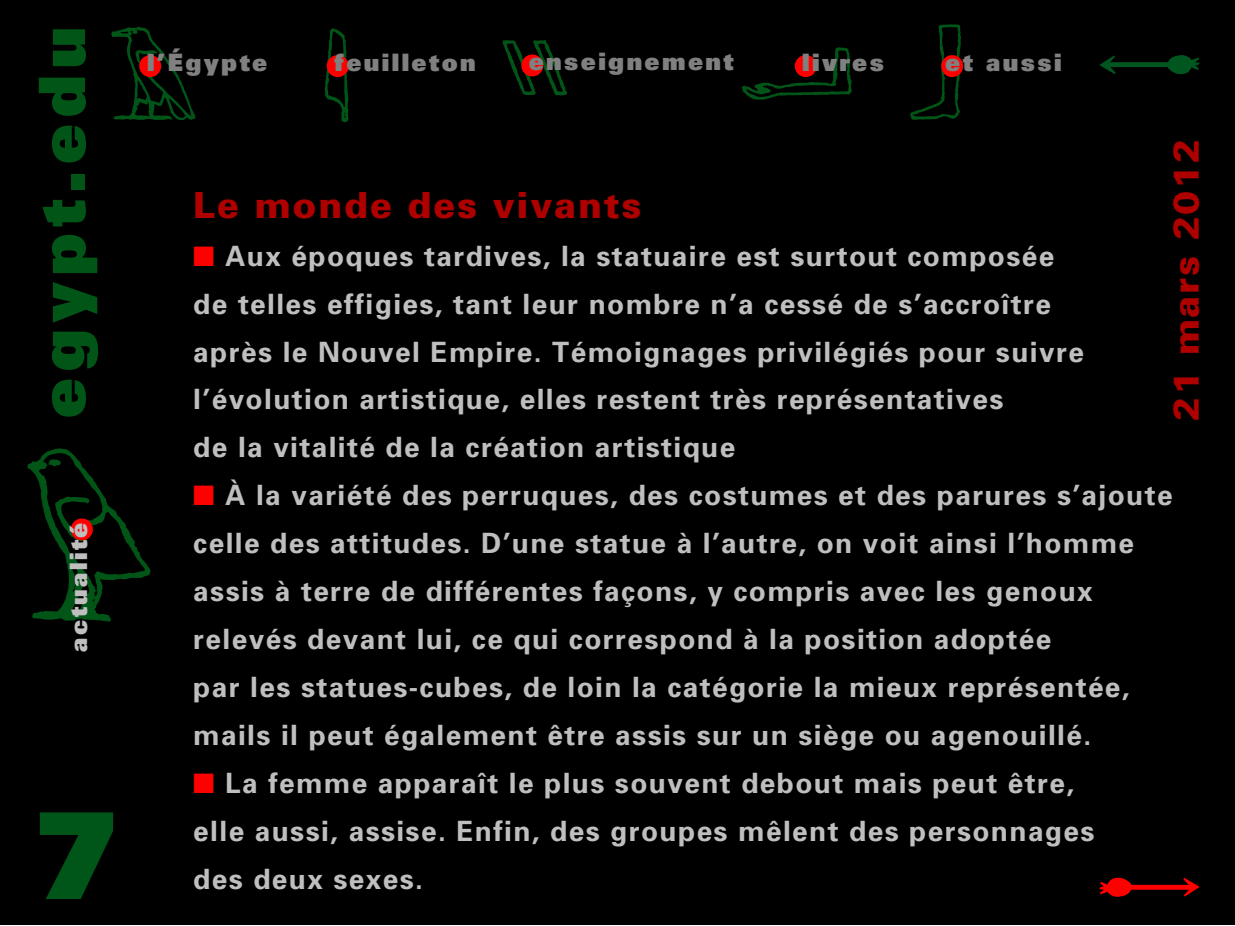
<style>
.page{position:relative;width:1235px;height:926px;background:#fff}
.page>*{position:absolute;margin:0;border:0;box-sizing:border-box;transform-origin:0 0}
.t1{font:900 120px "Univers";color:#005618}
.t2{font:900 64px "Univers";letter-spacing:.1em;color:#005517}
.t3{font:900 36px "Univers";letter-spacing:.05em;color:#af0000}
.t4{font:700 28px/48px "Univers";letter-spacing:.05em;color:#bfbfbf}
.t5{font:900 24px "Univers";letter-spacing:.1em;color:#808080}
.t6{font:900 24px "Univers";letter-spacing:.1em;color:#bfbfbf}
.s1{color:#f00}
</style>
<div class="page">
<div style="left:1px;top:0;width:1234px;height:925px;background:#000"></div>
<svg style="left:111px;top:26px;width:84px;height:94px"></svg>
<svg style="left:324px;top:28px;width:24px;height:94px"></svg>
<div style="left:139px;top:55px;width:22px;height:22px;background:#f00;border-radius:50%"></div>
<div style="left:327px;top:55px;width:22px;height:22px;background:#f00;border-radius:50%"></div>
<svg style="left:742px;top:47px;width:110px;height:53px"></svg>
<div style="left:795px;top:55px;width:21px;height:22px;background:#f00;border-radius:50%"></div>
<svg style="left:910px;top:24px;width:51px;height:96px"></svg>
<div style="left:941px;top:55px;width:22px;height:22px;background:#f00;border-radius:50%"></div>
<svg style="left:502px;top:40px;width:65px;height:56px"></svg>
<div style="left:521px;top:55px;width:22px;height:21px;background:#f00;border-radius:50%"></div>
<svg style="left:28px;top:448px;width:123px;height:174px"></svg>
<div style="left:71px;top:518px;width:22px;height:22px;background:#f00;border-radius:50%"></div>
<svg style="left:1099px;top:55px;width:100px;height:19px"></svg>
<svg style="left:1099px;top:878px;width:100px;height:19px"></svg>
<h2 class="t2" style="left:20px;top:418px;width:393px;rotate:-90deg">egypt.edu</h2>
<p class="t6" style="left:63px;top:652px;width:130px;rotate:-90deg">actualité</p>
<h1 class="t1" style="left:35px;top:777px;width:86px">7</h1>
<p class="t5" style="left:147px;top:47px;width:122px">l’Égypte</p>
<p class="t5" style="left:335px;top:47px;width:143px">feuilleton</p>
<p class="t5" style="left:529px;top:46px;width:207px">enseignement</p>
<p class="t5" style="left:802px;top:47px;width:83px">livres</p>
<p class="t5" style="left:945px;top:47px;width:118px">et aussi</p>
<p class="t3" style="left:1163px;top:421px;width:283px;rotate:-90deg">21 mars 2012</p>
<p class="t3" style="left:193px;top:182px;width:450px">Le monde des vivants</p>
<p class="t4" style="left:193px;top:232px;width:892px"><span class="s1">■</span> Aux époques tardives, la statuaire est surtout composée de telles effigies, tant leur nombre n’a cessé de s’accroître après le Nouvel Empire. Témoignages privilégiés pour suivre l’évolution artistique, elles restent très représentatives<br>de la vitalité de la création artistique</p>
<p class="t4" style="left:193px;top:472px;width:981px"><span class="s1">■</span> À la variété des perruques, des costumes et des parures s’ajoute celle des attitudes. D’une statue à l’autre, on voit ainsi l’homme assis à terre de différentes façons, y compris avec les genoux relevés devant lui, ce qui correspond à la position adoptée<br>par les statues-cubes, de loin la catégorie la mieux représentée, mails il peut également être assis sur un siège ou agenouillé.</p>
<p class="t4" style="left:193px;top:760px;width:902px"><span class="s1">■</span> La femme apparaît le plus souvent debout mais peut être, elle aussi, assise. Enfin, des groupes mêlent des personnages des deux sexes.</p>
</div>
